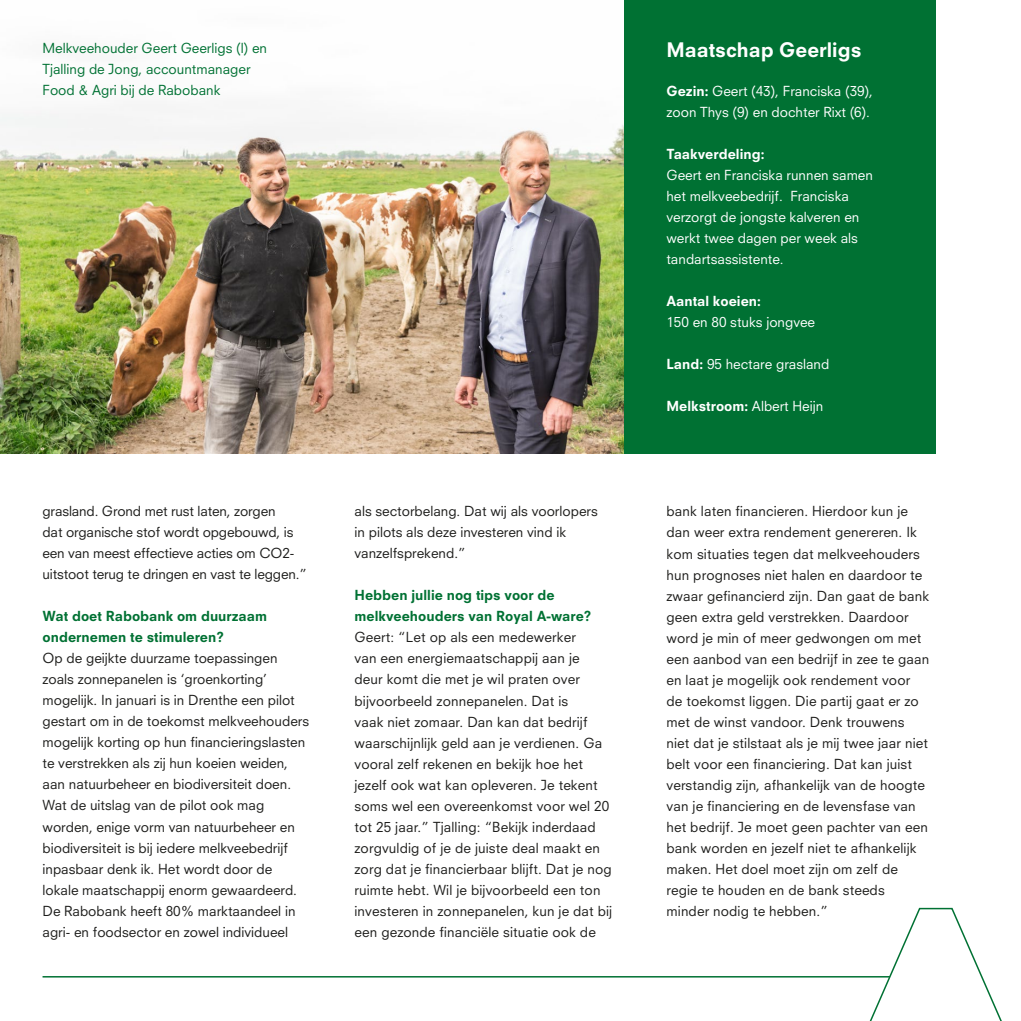
<style>
.page{position:relative;width:1021px;height:1021px;background:#fff}
.page>*{position:absolute;margin:0;border:0;box-sizing:border-box;transform-origin:0 0}
.t1{font:800 19.5px "Neuzeit SLT Std";color:#fff}
.t2{font:13.5px/21px "Neuzeit SLT Std";letter-spacing:.01em;color:#1d1d1b}
.t3{font:13.5px/21px "Neuzeit SLT Std";color:#fff}
.t4{font:13.5px/21px "Neuzeit SLT Std";letter-spacing:-.01em;color:#1d1d1b}
.t5{font:800 13.5px/21px "Neuzeit SLT Std";color:#007133}
.t6{font:13.5px/21px "Neuzeit SLT Std";color:#007133}
.t7{font:800 13.5px "Neuzeit SLT Std";color:#fff}
.s1{font-weight:800}
.s2{font-weight:400}
</style>
<div class="page">
<img style="left:0;top:113px;width:624px;height:340px">
<hr style="left:43px;top:976px;width:847px;height:1px;background:#007133">
<svg style="left:854px;top:907px;width:148px;height:113px"></svg>
<div style="left:624px;top:0;width:311px;height:453px;background:#007133"></div>
<p class="t6" style="left:43px;top:37px;width:226px">Melkveehouder Geert Geerligs (l) en<br>Tjalling de Jong, accountmanager<br>Food &amp; Agri bij de Rabobank</p>
<p class="t4" style="left:43px;top:500px;width:266px">grasland. Grond met rust laten, zorgen<br>dat organische stof wordt opgebouwd, is een van meest effectieve acties om CO2- uitstoot terug te dringen en vast te leggen.”</p>
<p class="t5" style="left:43px;top:605px;width:226px">Wat doet Rabobank om duurzaam ondernemen te stimuleren?</p>
<p class="t2" style="left:43px;top:647px;width:268px">Op de geijkte duurzame toepassingen zoals zonnepanelen is ‘groenkorting’ mogelijk. In januari is in Drenthe een pilot gestart om in de toekomst melkveehouders mogelijk korting op hun financieringslasten te verstrekken als zij hun koeien weiden, aan natuurbeheer en biodiversiteit doen.<br>Wat de uitslag van de pilot ook mag worden, enige vorm van natuurbeheer en biodiversiteit is bij iedere melkveebedrijf inpasbaar denk ik. Het wordt door de lokale maatschappij enorm gewaardeerd.<br>De Rabobank heeft 80% marktaandeel in agri- en foodsector en zowel individueel</p>
<p class="t2" style="left:354px;top:501px;width:245px">als sectorbelang. Dat wij als voorlopers in pilots als deze investeren vind ik vanzelfsprekend.”</p>
<p class="t5" style="left:354px;top:585px;width:238px">Hebben jullie nog tips voor de melkveehouders van Royal A-ware?</p>
<p class="t2" style="left:354px;top:627px;width:259px">Geert: “Let op als een medewerker<br>van een energiemaatschappij aan je<br>deur komt die met je wil praten over bijvoorbeeld zonnepanelen. Dat is<br>vaak niet zomaar. Dan kan dat bedrijf waarschijnlijk geld aan je verdienen. Ga vooral zelf rekenen en bekijk hoe het jezelf ook wat kan opleveren. Je tekent soms wel een overeenkomst voor wel 20 tot 25 jaar.” Tjalling: “Bekijk inderdaad zorgvuldig of je de juiste deal maakt en zorg dat je financierbaar blijft. Dat je nog ruimte hebt. Wil je bijvoorbeeld een ton investeren in zonnepanelen, kun je dat bij een gezonde financiële situatie ook de</p>
<h1 class="t1" style="left:666px;top:38px;width:196px">Maatschap Geerligs</h1>
<p class="t3" style="left:666px;top:80px;width:208px"><span class="s1">Gezin:</span> Geert (43), Franciska (39), zoon Thys (9) en dochter Rixt (6).</p>
<p class="t7" style="left:666px;top:146px;width:99px">Taakverdeling:</p>
<p class="t3" style="left:666px;top:164px;width:208px">Geert en Franciska runnen samen het melkveebedrijf. Franciska verzorgt de jongste kalveren en werkt twee dagen per week als tandartsassistente.</p>
<p class="t7" style="left:666px;top:293px;width:96px">Aantal koeien:</p>
<p class="t3" style="left:666px;top:311px;width:150px">150 en 80 stuks jongvee</p>
<p class="t3" style="left:666px;top:353px;width:164px"><span class="s1">Land:</span> 95 hectare grasland</p>
<p class="t7" style="left:666px;top:398px;width:158px">Melkstroom: <span class="s2">Albert Heijn</span></p>
<p class="t2" style="left:666px;top:501px;width:264px">bank laten financieren. Hierdoor kun je dan weer extra rendement genereren. Ik kom situaties tegen dat melkveehouders hun prognoses niet halen en daardoor te zwaar gefinancierd zijn. Dan gaat de bank geen extra geld verstrekken. Daardoor word je min of meer gedwongen om met een aanbod van een bedrijf in zee te gaan en laat je mogelijk ook rendement voor de toekomst liggen. Die partij gaat er zo met de winst vandoor. Denk trouwens niet dat je stilstaat als je mij twee jaar niet belt voor een financiering. Dat kan juist verstandig zijn, afhankelijk van de hoogte van je financiering en de levensfase van het bedrijf. Je moet geen pachter van een bank worden en jezelf niet te afhankelijk maken. Het doel moet zijn om zelf de regie te houden en de bank steeds minder nodig te hebben.”</p>
</div>
